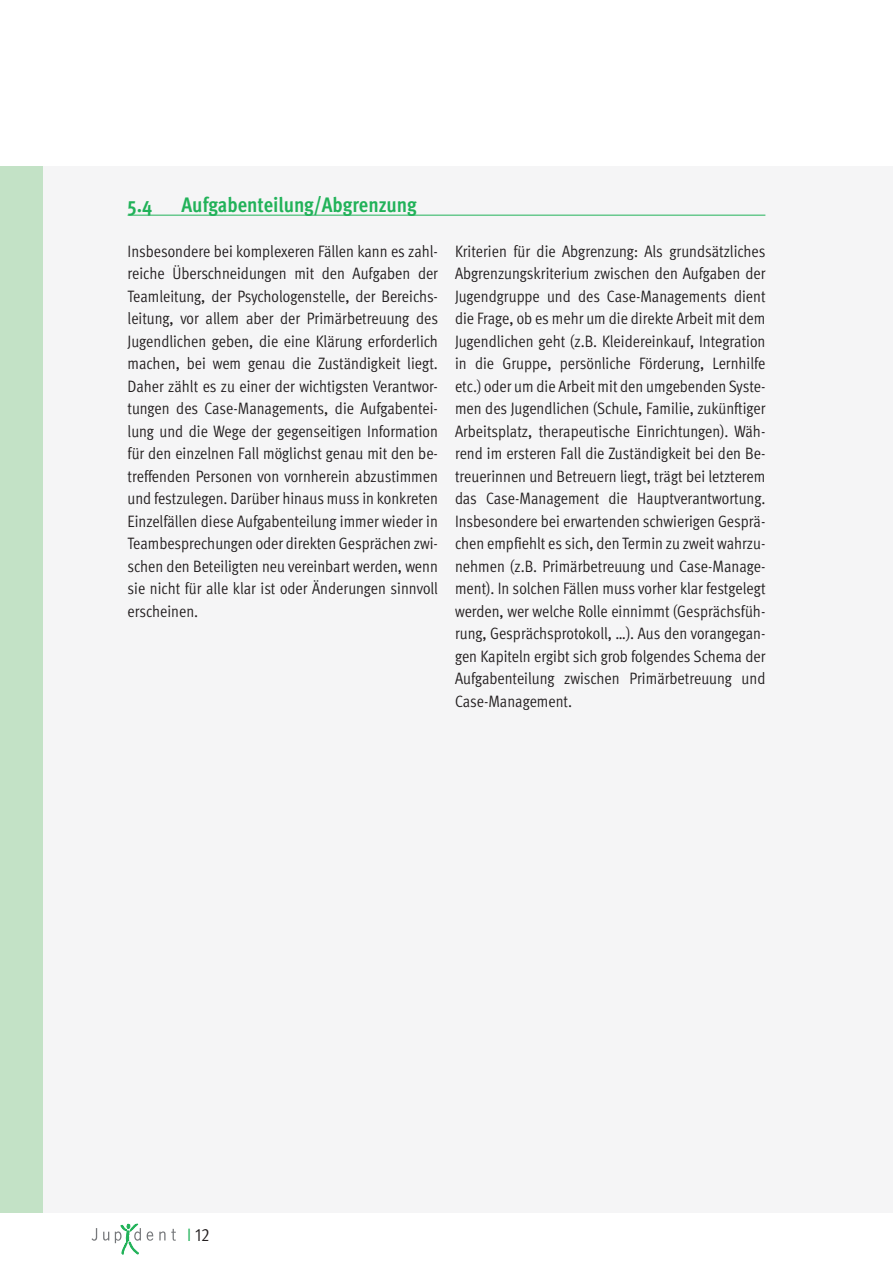
<style>
.page{position:relative;width:893px;height:1263px;background:#fff}
.page>*{position:absolute;margin:0;border:0;box-sizing:border-box;transform-origin:0 0}
.t1{font:700 21px "Meta Cond";color:#21b259}
.t2{font:18px "Meta Cond Normal Expert";color:#231f20}
.t3{font:16.5px/22.5px "Meta Cond Normal";color:#231f20;text-align:justify}
.s1{font-family:"Meta Cond Normal";color:#21b259}
</style>
<div class="page">
<div style="left:0;top:166px;width:893px;height:1047px;background:#f5f5f6"></div>
<div style="left:0;top:166px;width:43px;height:1047px;background:#c3e2c6"></div>
<svg style="left:92px;top:1228px;width:5px;height:13px"></svg>
<svg style="left:103px;top:1232px;width:6px;height:8px"></svg>
<svg style="left:147px;top:1231px;width:6px;height:10px"></svg>
<svg style="left:159px;top:1229px;width:17px;height:12px"></svg>
<svg style="left:115px;top:1224px;width:26px;height:31px"></svg>
<hr style="left:128px;top:215px;width:637px;height:1px;background:#21b259">
<p class="t1" style="left:128px;top:192px;width:26px">5.4</p>
<p class="t1" style="left:182px;top:192px;width:237px">Aufgabenteilung/Abgrenzung</p>
<p class="t3" style="left:128px;top:239px;width:312px">Insbesondere bei komplexeren Fällen kann es zahl&shy;reiche Überschneidungen mit den Aufgaben der Teamleitung, der Psychologenstelle, der Bereichs&shy;leitung, vor allem aber der Primärbetreuung des Jugendlichen geben, die eine Klärung erforderlich machen, bei wem genau die Zuständigkeit liegt.<br>Daher zählt es zu einer der wichtigsten Verantwor&shy;tungen des Case-Managements, die Aufgabentei&shy;lung und die Wege der gegenseitigen Information für den einzelnen Fall möglichst genau mit den be&shy;treffenden Personen von vornherein abzustimmen und festzulegen. Darüber hinaus muss in konkreten Einzelfällen diese Aufgabenteilung immer wieder in Teambesprechungen oder direkten Gesprächen zwi&shy;schen den Beteiligten neu vereinbart werden, wenn sie nicht für alle klar ist oder Änderungen sinnvoll erscheinen.</p>
<p class="t3" style="left:455px;top:240px;width:312px">Kriterien für die Abgrenzung: Als grundsätzliches Abgrenzungskriterium zwischen den Aufgaben der Jugendgruppe und des Case-Managements dient die Frage, ob es mehr um die direkte Arbeit mit dem Jugendlichen geht (z.B. Kleidereinkauf, Integration in die Gruppe, persönliche Förderung, Lernhilfe etc.) oder um die Arbeit mit den umgebenden Syste&shy;men des Jugendlichen (Schule, Familie, zukünftiger Arbeitsplatz, therapeutische Einrichtungen). Wäh&shy;rend im ersteren Fall die Zuständigkeit bei den Be&shy;treuerinnen und Betreuern liegt, trägt bei letzterem das Case-Management die Hauptverantwortung.<br>Insbesondere bei erwartenden schwierigen Gesprä&shy;chen empfiehlt es sich, den Termin zu zweit wahrzu&shy;nehmen (z.B. Primärbetreuung und Case-Manage&shy;ment). In solchen Fällen muss vorher klar festgelegt werden, wer welche Rolle einnimmt (Gesprächsfüh&shy;rung, Gesprächsprotokoll, …). Aus den vorangegan&shy;gen Kapiteln ergibt sich grob folgendes Schema der Aufgabenteilung zwischen Primärbetreuung und Case-Management.</p>
<p class="t2" style="left:187px;top:1225px;width:24px"><span class="s1">I</span> 12</p>
</div>
